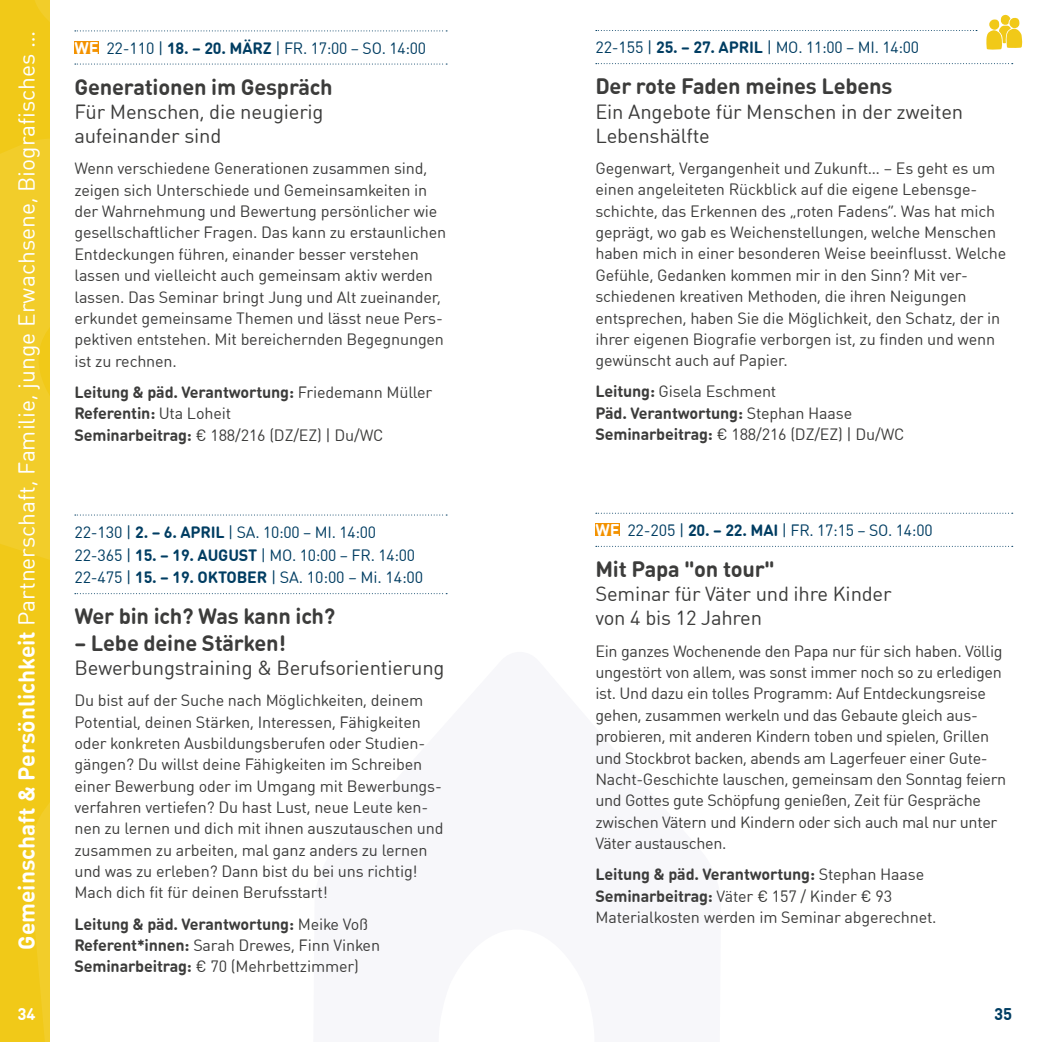
<style>
.page{position:relative;width:1042px;height:1042px;background:#fff}
.page>*{position:absolute;margin:0;border:0;box-sizing:border-box;transform-origin:0 0}
.t1{font:22.75px "DIN Round Offc";color:#fff}
.t2{font:700 21.88px "DIN Round Offc";letter-spacing:-.01em;color:#3c3c3b}
.t3{font:20.12px/24.2px "DIN Round Offc";letter-spacing:-.01em;color:#3c3c3b}
.t4{font:700 16.62px "DIN Round Offc";color:#003d62}
.t5{font:700 16.62px "DIN Round Offc";color:#fff}
.t6{font:16.1px/21.3px "DIN Round Offc";letter-spacing:-.01em;color:#3c3c3b}
.t7{font:16.1px/22.8px "DIN Round Offc";letter-spacing:-.015em;color:#003d62}
.t8{font:700 16.1px/21.3px "DIN Round Offc";letter-spacing:-.01em;color:#3c3c3b}
.s1{font-weight:700}
.s2{font-weight:700;font-size:16.62px;color:#fff}
.s3{font-weight:400}
</style>
<div class="page">
<div style="left:0;top:0;width:50px;height:1042px;background:#f1c918"></div>
<svg style="left:29px;top:803px;width:21px;height:239px;fill:#f2cd2a"></svg>
<svg style="left:0;top:139px;width:274px;height:421px"></svg>
<svg style="left:35px;top:0;width:412px;height:65px"></svg>
<svg style="left:75px;top:514px;width:372px;height:1px"></svg>
<svg style="left:75px;top:593px;width:372px;height:1px"></svg>
<div style="left:74px;top:41px;width:25px;height:13px;background:#f39200"></div>
<svg style="left:596px;top:14px;width:426px;height:51px"></svg>
<svg style="left:596px;top:513px;width:417px;height:1px"></svg>
<svg style="left:596px;top:546px;width:417px;height:1px"></svg>
<div style="left:595px;top:523px;width:25px;height:13px;background:#f39200"></div>
<h1 class="t1" style="left:12px;top:949px;width:920px;rotate:-90deg"><span class="s1">Gemeinschaft &amp; Persönlichkeit</span> Partnerschaft, Familie, junge Erwachsene, Biografisches …</h1>
<p class="t5" style="left:17px;top:1003px;width:20px">34</p>
<p class="t7" style="left:74px;top:36px;width:353px"><span class="s2">WE</span> 22-110 | <span class="s1">18. – 20. MÄRZ</span> | FR. 17:00 – SO. 14:00</p>
<h2 class="t2" style="left:74px;top:73px;width:260px">Generationen im Gespräch</h2>
<p class="t3" style="left:74px;top:99px;width:251px">Für Menschen, die neugierig aufeinander sind</p>
<p class="t6" style="left:74px;top:158px;width:373px">Wenn verschiedene Generationen zusammen sind, zeigen sich Unterschiede und Gemeinsamkeiten in der Wahrnehmung und Bewertung persönlicher wie gesellschaftlicher Fragen. Das kann zu erstaunlichen Entdeckungen führen, einander besser verstehen lassen und vielleicht auch gemeinsam aktiv werden lassen. Das Seminar bringt Jung und Alt zueinander, erkundet gemeinsame Themen und lässt neue Pers&shy;pektiven entstehen. Mit bereichernden Begegnungen ist zu rechnen.</p>
<p class="t8" style="left:74px;top:381px;width:359px">Leitung &amp; päd. Verantwortung: <span class="s3">Friedemann Müller<br></span>Referentin: <span class="s3">Uta Loheit<br></span>Seminarbeitrag: <span class="s3">€ 188/216 (DZ/EZ) | Du/WC</span></p>
<p class="t7" style="left:74px;top:520px;width:350px">22-130 | <span class="s1">2. – 6. APRIL</span> | SA. 10:00 – MI. 14:00<br>22-365 | <span class="s1">15. – 19. AUGUST</span> | MO. 10:00 – FR. 14:00<br>22-475 | <span class="s1">15. – 19. OKTOBER</span> | SA. 10:00 – Mi. 14:00</p>
<h2 class="t2" style="left:74px;top:602px;width:262px">Wer bin ich? Was kann ich?</h2>
<h2 class="t2" style="left:74px;top:628px;width:213px">– Lebe deine Stärken!</h2>
<p class="t3" style="left:74px;top:655px;width:372px">Bewerbungstraining &amp; Berufsorientierung</p>
<p class="t6" style="left:74px;top:689px;width:370px">Du bist auf der Suche nach Möglichkeiten, deinem Potential, deinen Stärken, Interessen, Fähigkeiten oder konkreten Ausbildungsberufen oder Studien&shy;gängen? Du willst deine Fähigkeiten im Schreiben einer Bewerbung oder im Umgang mit Bewerbungs&shy;verfahren vertiefen? Du hast Lust, neue Leute ken&shy;nen zu lernen und dich mit ihnen auszutauschen und zusammen zu arbeiten, mal ganz anders zu lernen und was zu erleben? Dann bist du bei uns richtig!<br>Mach dich fit für deinen Berufsstart!</p>
<p class="t8" style="left:74px;top:913px;width:307px">Leitung &amp; päd. Verantwortung: <span class="s3">Meike Voß<br></span>Referent*innen: <span class="s3">Sarah Drewes, Finn Vinken<br></span>Seminarbeitrag: <span class="s3">€ 70 (Mehrbettzimmer)</span></p>
<p class="t7" style="left:595px;top:36px;width:325px">22-155 | <span class="s1">25. – 27. APRIL</span> | MO. 11:00 – MI. 14:00</p>
<h2 class="t2" style="left:595px;top:72px;width:299px">Der rote Faden meines Lebens</h2>
<p class="t3" style="left:595px;top:99px;width:369px">Ein Angebote für Menschen in der zweiten<br>Lebenshälfte</p>
<p class="t6" style="left:595px;top:157px;width:412px">Gegenwart, Vergangenheit und Zukunft… – Es geht es um einen angeleiteten Rückblick auf die eigene Lebensge&shy;schichte, das Erkennen des „roten Fadens“. Was hat mich geprägt, wo gab es Weichenstellungen, welche Menschen haben mich in einer besonderen Weise beeinflusst. Welche Gefühle, Gedanken kommen mir in den Sinn? Mit ver&shy;schiedenen kreativen Methoden, die ihren Neigungen entsprechen, haben Sie die Möglichkeit, den Schatz, der in ihrer eigenen Biografie verborgen ist, zu finden und wenn gewünscht auch auf Papier.</p>
<p class="t6" style="left:595px;top:381px;width:310px"><span class="s1">Leitung:</span> Gisela Eschment<br><span class="s1">Päd. Verantwortung:</span> Stephan Haase<br><span class="s1">Seminarbeitrag:</span> € 188/216 (DZ/EZ) | Du/WC</p>
<p class="t7" style="left:595px;top:518px;width:339px"><span class="s2">WE</span> 22-205 | <span class="s1">20. – 22. MAI</span> | FR. 17:15 – SO. 14:00</p>
<h2 class="t2" style="left:595px;top:555px;width:181px">Mit Papa "on tour"</h2>
<p class="t3" style="left:595px;top:582px;width:298px">Seminar für Väter und ihre Kinder von 4 bis 12 Jahren</p>
<p class="t6" style="left:595px;top:640px;width:412px">Ein ganzes Wochenende den Papa nur für sich haben. Völlig ungestört von allem, was sonst immer noch so zu erledigen ist. Und dazu ein tolles Programm: Auf Entdeckungsreise gehen, zusammen werkeln und das Gebaute gleich aus&shy;probieren, mit anderen Kindern toben und spielen, Grillen und Stockbrot backen, abends am Lagerfeuer einer Gute-Nacht-Geschichte lauschen, gemeinsam den Sonntag feiern und Gottes gute Schöpfung genießen, Zeit für Gespräche zwischen Vätern und Kindern oder sich auch mal nur unter Väter austauschen.</p>
<p class="t6" style="left:595px;top:863px;width:343px"><span class="s1">Leitung &amp; päd. Verantwortung:</span> Stephan Haase<br><span class="s1">Seminarbeitrag:</span> Väter € 157 / Kinder € 93<br>Materialkosten werden im Seminar abgerechnet.</p>
<p class="t4" style="left:994px;top:1003px;width:20px">35</p>
</div>
